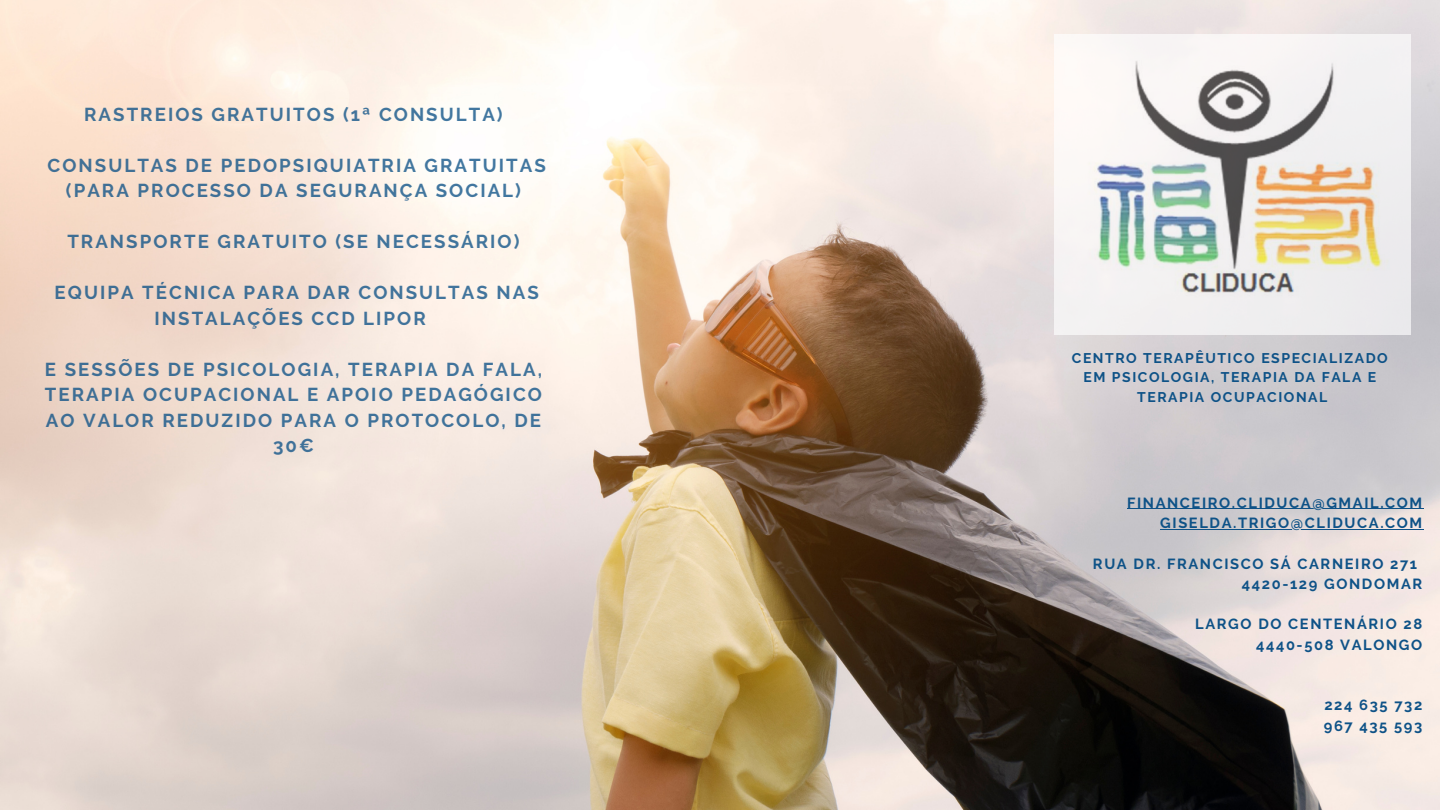
<style>
.page{position:relative;width:1440px;height:810px;background:#fff}
.page>*{position:absolute;margin:0;border:0;box-sizing:border-box;transform-origin:0 0}
.t1{font:700 18.7px/25.5px "Raleway";letter-spacing:.11em;color:#0e5287;text-align:center}
.t2{font:700 14.7px "Raleway";letter-spacing:.11em;color:#0e5287}
.t3{font:700 14px "Raleway";letter-spacing:.11em;color:#0e5287}
</style>
<div class="page">
<img style="left:0;top:0;width:1440px;height:810px">
<img style="left:1054px;top:34px;width:357px;height:300px">
<hr style="left:1127px;top:509px;width:297px;height:1px;background:#0e5287">
<hr style="left:1160px;top:529px;width:264px;height:1px;background:#0e5287">
<p class="t1" style="left:84px;top:102px;width:420px">RASTREIOS GRATUITOS (1ª CONSULTA)</p>
<p class="t1" style="left:48px;top:153px;width:500px">CONSULTAS DE PEDOPSIQUIATRIA GRATUITAS (PARA PROCESSO DA SEGURANÇA SOCIAL)</p>
<p class="t1" style="left:67px;top:229px;width:454px">TRANSPORTE GRATUITO (SE NECESSÁRIO)</p>
<p class="t1" style="left:154px;top:280px;width:386px;text-align:left;text-indent:-100px">EQUIPA TÉCNICA PARA DAR CONSULTAS NAS<br>INSTALAÇÕES CCD LIPOR</p>
<p class="t1" style="left:45px;top:357px;width:499px">E SESSÕES DE PSICOLOGIA, TERAPIA DA FALA,<br>TERAPIA OCUPACIONAL E APOIO PEDAGÓGICO<br>AO VALOR REDUZIDO PARA O PROTOCOLO, DE<br>30€</p>
<p class="t3" style="left:1072px;top:350px;width:317px">CENTRO TERAPÊUTICO ESPECIALIZADO</p>
<p class="t3" style="left:1083px;top:369px;width:294px">EM PSICOLOGIA, TERAPIA DA FALA E</p>
<p class="t3" style="left:1137px;top:389px;width:192px">TERAPIA OCUPACIONAL</p>
<p class="t2" style="left:1127px;top:494px;width:297px">FINANCEIRO.CLIDUCA@GMAIL.COM</p>
<p class="t2" style="left:1160px;top:514px;width:264px">GISELDA.TRIGO@CLIDUCA.COM</p>
<p class="t2" style="left:1093px;top:555px;width:326px">RUA DR. FRANCISCO SÁ CARNEIRO 271</p>
<p class="t2" style="left:1242px;top:575px;width:182px">4420-129 GONDOMAR</p>
<p class="t2" style="left:1195px;top:616px;width:229px">LARGO DO CENTENÁRIO 28</p>
<p class="t2" style="left:1256px;top:636px;width:168px">4440-508 VALONGO</p>
<p class="t2" style="left:1324px;top:697px;width:99px">224 635 732</p>
<p class="t2" style="left:1324px;top:717px;width:100px">967 435 593</p>
</div>
